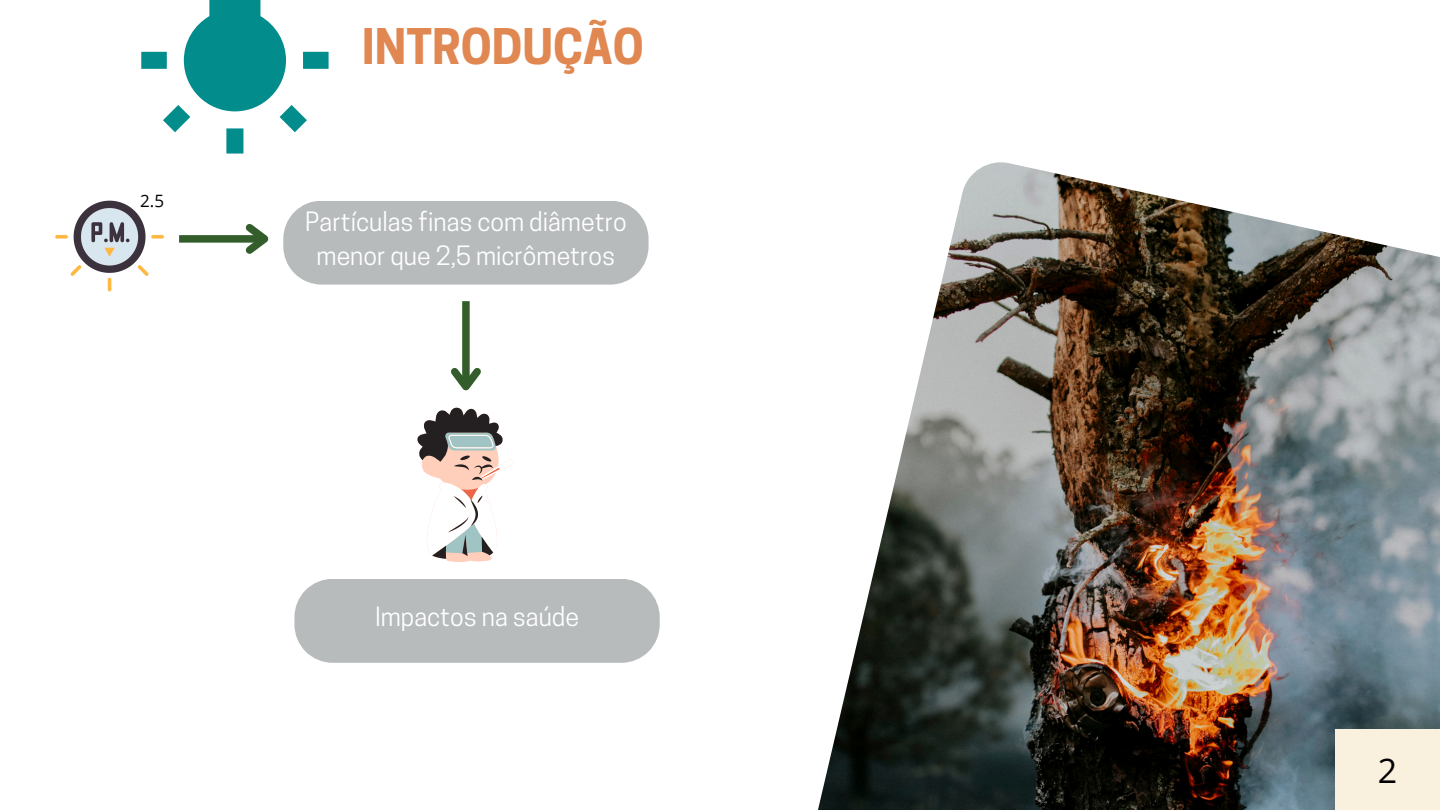
<style>
.page{position:relative;width:1440px;height:810px;background:#fff}
.page>*{position:absolute;margin:0;border:0;box-sizing:border-box;transform-origin:0 0}
.t1{font:700 46.2px "Cooper Hewitt";color:#e18752}
.t2{font:34px "Open Sans";color:#000}
.t3{font:25px/34.5px "Cooper Hewitt";color:#fff;text-align:center}
.t4{font:17px "Open Sans";color:#000}
</style>
<div class="page">
<img style="left:818px;top:162px;width:622px;height:648px">
<svg style="left:141px;top:0;width:188px;height:154px"></svg>
<svg style="left:55px;top:201px;width:109px;height:90px"></svg>
<div style="left:283px;top:201px;width:366px;height:84px;background:#b7bbbc"></div>
<div style="left:179px;top:235px;width:86px;height:8px;background:#335e2b"></div>
<svg style="left:239px;top:223px;width:30px;height:31px"></svg>
<div style="left:462px;top:301px;width:8px;height:86px;background:#335e2b"></div>
<svg style="left:451px;top:361px;width:30px;height:30px"></svg>
<div style="left:294px;top:579px;width:366px;height:84px;background:#b7bbbc"></div>
<svg style="left:417px;top:407px;width:97px;height:155px"></svg>
<div style="left:1335px;top:729px;width:105px;height:81px;background:#f9f0de"></div>
<h2 class="t4" style="left:140px;top:189px;width:25px">2.5</h2>
<p class="t1" style="left:362px;top:29px;width:283px">INTRODUÇÃO</p>
<h1 class="t3" style="left:305px;top:207px;width:323px">Partículas finas com diâmetro menor que 2,5 micrômetros</h1>
<p class="t3" style="left:375px;top:603px;width:205px">Impactos na saúde</p>
<p class="t2" style="left:1378px;top:747px;width:21px">2</p>
</div>
